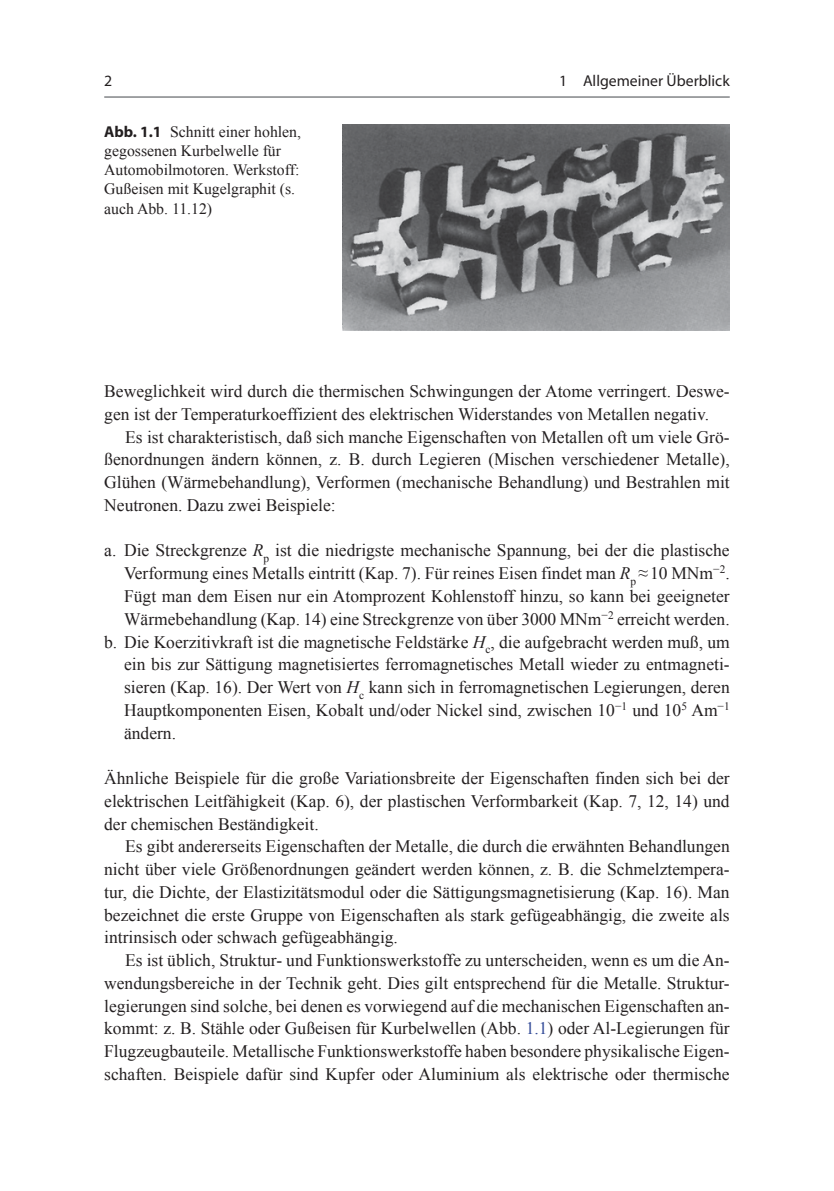
<style>
.page{position:relative;width:834px;height:1191px;background:#fff}
.page>*{position:absolute;margin:0;border:0;box-sizing:border-box;transform-origin:0 0}
.t1{font:17.5px/22.8px "Times New Roman";color:#231f20;text-align:justify}
.t2{font:15.75px/19.2px "Times New Roman";color:#231f20}
.t3{font:15.75px "Myriad Pro";color:#231f20}
.t4{font:15.75px "Times New Roman PSMT2";color:#231f20}
.t5{font:15.75px "Myriad Pro Regular 2";color:#231f20}
.s1{font-family:"Myriad Pro";font-weight:700}
.s2{font-family:"Times New Roman PSMT2"}
.s3{font-style:italic}
.s4{font-family:"Times New Roman PSMT2";color:#324a97}
</style>
<div class="page">
<hr style="left:104px;top:96px;width:625px;height:2px;background:#949699">
<img style="left:342px;top:125px;width:387px;height:206px">
<p class="t5" style="left:104px;top:71px;width:10px">2</p>
<p class="t3" style="left:559px;top:71px;width:172px">1 Allgemeiner Überblick</p>
<p class="t2" style="left:104px;top:121px;width:198px"><span class="s1">Abb. 1.1</span> Schnitt einer hohlen, gegossenen Kurbelwelle für<br>Automobilmotoren. Werkstoff:<br>Gußeisen mit Kugelgraphit (s.</p>
<p class="t4" style="left:104px;top:198px;width:109px">auch Abb. 11.12)</p>
<p class="t1" style="left:104px;top:380px;width:627px">Beweglichkeit wird durch die thermischen Schwingungen der Atome verringert. Deswe&shy;gen ist der Temperaturkoeffizient des elektrischen Widerstandes von Metallen negativ.</p>
<p class="t1" style="left:104px;top:425px;width:627px;text-indent:21px">Es ist charakteristisch, daß sich manche Eigenschaften von Metallen oft um viele Grö&shy;ßenordnungen ändern können, z. B. durch Legieren (Mischen verschiedener Metalle), Glühen (Wärmebehandlung), Verformen (mechanische Behandlung) und Bestrahlen mit Neutronen. Dazu zwei Beispiele:</p>
<p class="t1" style="left:104px;top:539px;width:627px"><span class="s2">a. Die Streckgrenze</span> <span class="s3">R</span><sub>p</sub> ist die niedrigste mechanische Spannung, bei der die plastische</p>
<p class="t1" style="left:124px;top:562px;width:607px">Verformung eines Metalls eintritt (Kap. 7). Für reines Eisen findet man <span class="s3">R</span><sub>p</sub> ≈10 MNm<sup>−2</sup><span class="s2">.</span></p>
<p class="t1" style="left:124px;top:584px;width:607px">Fügt man dem Eisen nur ein Atomprozent Kohlenstoff hinzu, so kann bei geeigneter</p>
<p class="t1" style="left:124px;top:607px;width:607px">Wärmebehandlung (Kap. 14) eine Streckgrenze von über 3000 MNm<sup>−2</sup> erreicht werden.</p>
<p class="t1" style="left:104px;top:630px;width:627px">b. Die Koerzitivkraft ist die magnetische Feldstärke <span class="s3">H</span><sub>c</sub>, die aufgebracht werden muß, um</p>
<p class="t1" style="left:124px;top:653px;width:607px">ein bis zur Sättigung magnetisiertes ferromagnetisches Metall wieder zu entmagneti<span class="s2">-</span></p>
<p class="t1" style="left:124px;top:675px;width:607px">sieren (Kap. 16). Der Wert von <span class="s3">H</span><sub>c</sub> kann sich in ferromagnetischen Legierungen, deren</p>
<p class="t1" style="left:124px;top:698px;width:607px">Hauptkomponenten Eisen, Kobalt und/oder Nickel sind, zwischen 10<sup>−1</sup> <span class="s2">und 10</span><sup>5</sup> Am<sup>−1</sup></p>
<p class="t1" style="left:124px;top:721px;width:53px">ändern.</p>
<p class="t1" style="left:104px;top:766px;width:627px">Ähnliche Beispiele für die große Variationsbreite der Eigenschaften finden sich bei der elektrischen Leitfähigkeit (Kap. 6), der plastischen Verformbarkeit (Kap. 7, 12, 14) und der chemischen Beständigkeit.</p>
<p class="t1" style="left:104px;top:835px;width:627px;text-indent:21px">Es gibt andererseits Eigenschaften der Metalle, die durch die erwähnten Behandlungen nicht über viele Größenordnungen geändert werden können, z. B. die Schmelztempera&shy;tur, die Dichte, der Elastizitätsmodul oder die Sättigungsmagnetisierung (Kap. 16). Man bezeichnet die erste Gruppe von Eigenschaften als stark gefügeabhängig, die zweite als intrinsisch oder schwach gefügeabhängig.</p>
<p class="t1" style="left:104px;top:948px;width:627px;text-indent:21px">Es ist üblich, Struktur- und Funktionswerkstoffe zu unterscheiden, wenn es um die An&shy;wendungsbereiche in der Technik geht. Dies gilt entsprechend für die Metalle. Struktur&shy;legierungen sind solche, bei denen es vorwiegend auf die mechanischen Eigenschaften an&shy;kommt: z. B. Stähle oder Gußeisen für Kurbelwellen (Abb. <span class="s4">1.1</span>) oder Al-Legierungen für Flugzeugbauteile. Metallische Funktionswerkstoffe haben besondere physikalische Eigen&shy;schaften. Beispiele dafür sind Kupfer oder Aluminium als elektrische oder thermische</p>
</div>
